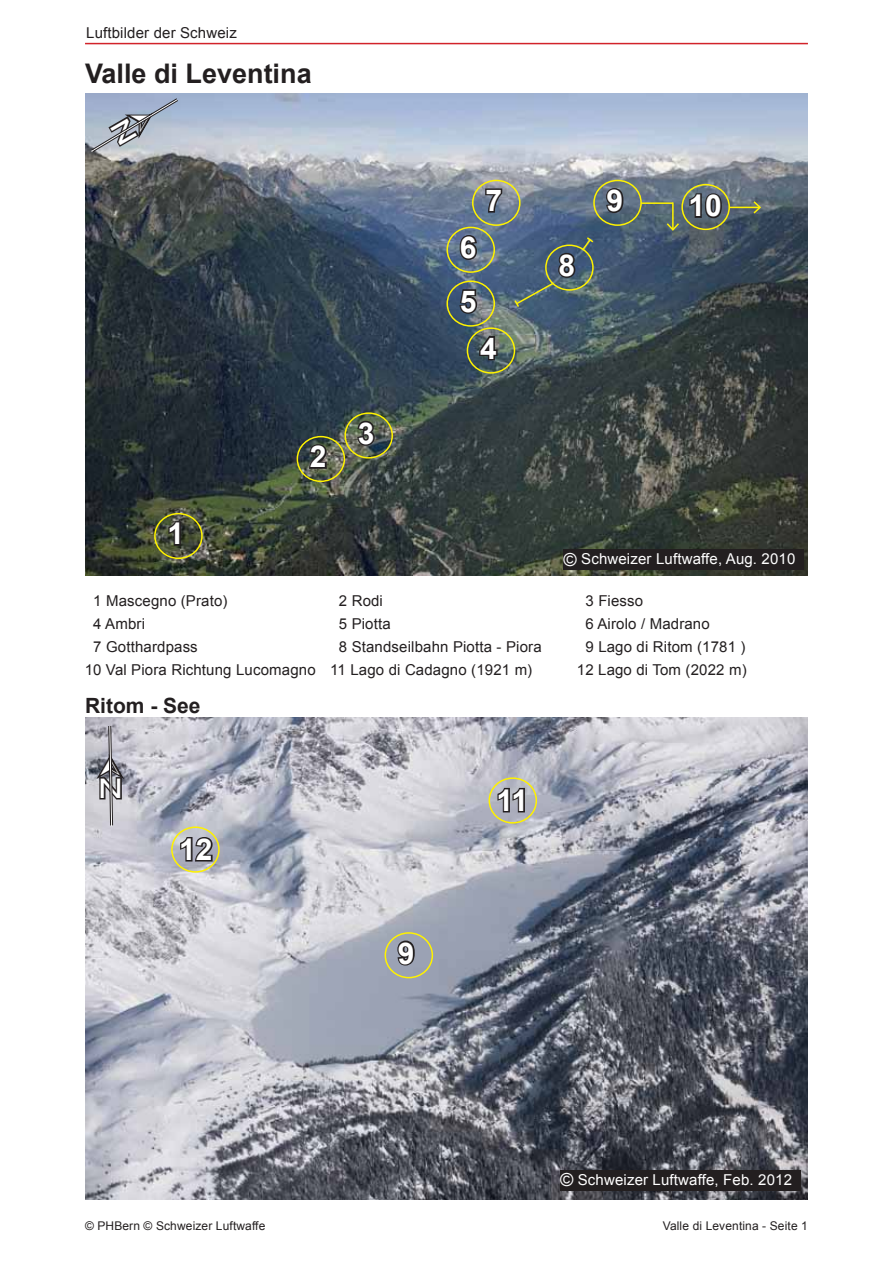
<style>
.page{position:relative;width:893px;height:1263px;background:#fff}
.page>*{position:absolute;margin:0;border:0;box-sizing:border-box;transform-origin:0 0}
.t1{font:700 30px "Arial";color:#fff}
.t2{font:700 27px "Arial";color:#231f20}
.t3{font:27px "Arial";color:#fff;scale:1.28 1}
.t4{font:700 21px "Arial";color:#231f20}
.t5{font:15px "Arial";letter-spacing:.01em;color:#231f20}
.t6{font:15px "Arial";letter-spacing:.01em;color:#fff}
.t7{font:12px "Arial";letter-spacing:.01em;color:#231f20}
.s1{font-size:18px}
</style>
<div class="page">
<hr style="left:85px;top:43px;width:723px;height:1px;background:#d2232a">
<img style="left:85px;top:94px;width:723px;height:481px">
<div style="left:563px;top:550px;width:241px;height:20px;background:#231f20"></div>
<img style="left:85px;top:718px;width:723px;height:481px">
<div style="left:560px;top:1170px;width:240px;height:21px;background:#231f20"></div>
<div style="left:154px;top:513px;width:49px;height:46px;border:2px solid #fff200;border-radius:50%"></div>
<svg style="left:167px;top:520px;width:15px;height:27px"></svg>
<div style="left:297px;top:436px;width:48px;height:46px;border:2px solid #fff200;border-radius:50%"></div>
<svg style="left:307px;top:442px;width:22px;height:28px"></svg>
<div style="left:344px;top:412px;width:49px;height:47px;border:2px solid #fff200;border-radius:50%"></div>
<svg style="left:356px;top:419px;width:21px;height:28px"></svg>
<div style="left:467px;top:327px;width:48px;height:47px;border:2px solid #fff200;border-radius:50%"></div>
<svg style="left:478px;top:334px;width:21px;height:28px"></svg>
<div style="left:446px;top:280px;width:49px;height:47px;border:2px solid #fff200;border-radius:50%"></div>
<svg style="left:458px;top:288px;width:21px;height:27px"></svg>
<div style="left:446px;top:227px;width:49px;height:46px;border:2px solid #fff200;border-radius:50%"></div>
<svg style="left:458px;top:233px;width:21px;height:29px"></svg>
<div style="left:472px;top:180px;width:49px;height:46px;border:2px solid #fff200;border-radius:50%"></div>
<svg style="left:484px;top:187px;width:20px;height:27px"></svg>
<svg style="left:513px;top:236px;width:82px;height:73px;background:#4e646f"></svg>
<div style="left:593px;top:180px;width:49px;height:46px;border:2px solid #fff200;border-radius:50%"></div>
<svg style="left:604px;top:186px;width:21px;height:28px"></svg>
<div style="left:385px;top:932px;width:48px;height:46px;border:2px solid #fff200;border-radius:50%"></div>
<svg style="left:395px;top:939px;width:22px;height:28px"></svg>
<div style="left:488px;top:777px;width:49px;height:46px;border:2px solid #fff200;border-radius:50%"></div>
<svg style="left:496px;top:786px;width:30px;height:28px"></svg>
<hr style="left:641px;top:202px;width:32px;height:2px;background:#fff200">
<hr style="left:672px;top:202px;width:2px;height:28px;background:#fff200">
<svg style="left:665px;top:222px;width:16px;height:10px"></svg>
<div style="left:681px;top:184px;width:49px;height:46px;border:2px solid #fff200;border-radius:50%"></div>
<svg style="left:688px;top:191px;width:36px;height:29px"></svg>
<hr style="left:729px;top:207px;width:31px;height:1px;background:#fff200">
<svg style="left:752px;top:200px;width:10px;height:15px"></svg>
<div style="left:171px;top:826px;width:49px;height:47px;border:2px solid #fff200;border-radius:50%"></div>
<svg style="left:179px;top:835px;width:36px;height:28px"></svg>
<svg style="left:92px;top:725px;width:36px;height:102px;background:#a09fa6"></svg>
<svg style="left:90px;top:98px;width:89px;height:55px;background:#9da7b6"></svg>
<p class="t5" style="left:86px;top:22px;width:152px">Luftbilder der Schweiz</p>
<h2 class="t2" style="left:85px;top:56px;width:228px">Valle di Leventina</h2>
<h1 class="t1" style="left:168px;top:514px;width:18px">1</h1>
<h1 class="t1" style="left:310px;top:437px;width:18px">2</h1>
<h1 class="t1" style="left:358px;top:413px;width:18px">3</h1>
<h1 class="t1" style="left:460px;top:228px;width:18px">6</h1>
<h1 class="t1" style="left:485px;top:181px;width:18px">7</h1>
<h1 class="t1" style="left:460px;top:281px;width:18px">5</h1>
<h1 class="t1" style="left:480px;top:328px;width:18px">4</h1>
<h1 class="t1" style="left:558px;top:245px;width:18px">8</h1>
<h1 class="t1" style="left:607px;top:181px;width:18px">9</h1>
<h1 class="t1" style="left:688px;top:186px;width:35px">10</h1>
<p class="t6" style="left:563px;top:549px;width:233px"><span class="s1">©</span> Schweizer Luftwaffe, Aug. 2010</p>
<p class="t5" style="left:93px;top:591px;width:136px">1 Mascegno (Prato)</p>
<p class="t5" style="left:339px;top:591px;width:46px">2 Rodi</p>
<p class="t5" style="left:585px;top:591px;width:59px">3 Fiesso</p>
<p class="t5" style="left:93px;top:614px;width:53px">4 Ambri</p>
<p class="t5" style="left:339px;top:614px;width:53px">5 Piotta</p>
<p class="t5" style="left:585px;top:614px;width:126px">6 Airolo / Madrano</p>
<p class="t5" style="left:93px;top:637px;width:106px">7 Gotthardpass</p>
<p class="t5" style="left:339px;top:637px;width:204px">8 Standseilbahn Piotta - Piora</p>
<p class="t5" style="left:585px;top:637px;width:162px">9 Lago di Ritom (1781 )</p>
<p class="t5" style="left:85px;top:660px;width:449px">10 Val Piora Richtung Lucomagno 11 Lago di Cadagno (1921 m)</p>
<p class="t5" style="left:577px;top:660px;width:171px">12 Lago di Tom (2022 m)</p>
<h3 class="t4" style="left:85px;top:691px;width:117px">Ritom - See</h3>
<h2 class="t3" style="left:98px;top:771px;width:21px">N</h2>
<h1 class="t1" style="left:179px;top:829px;width:35px">12</h1>
<h1 class="t1" style="left:398px;top:933px;width:18px">9</h1>
<h1 class="t1" style="left:497px;top:780px;width:33px">11</h1>
<p class="t6" style="left:560px;top:1170px;width:233px"><span class="s1">©</span> Schweizer Luftwaffe, Feb. 2012</p>
<p class="t7" style="left:85px;top:1218px;width:182px">© PHBern © Schweizer Luftwaffe</p>
<p class="t7" style="left:663px;top:1218px;width:147px">Valle di Leventina - Seite 1</p>
</div>
